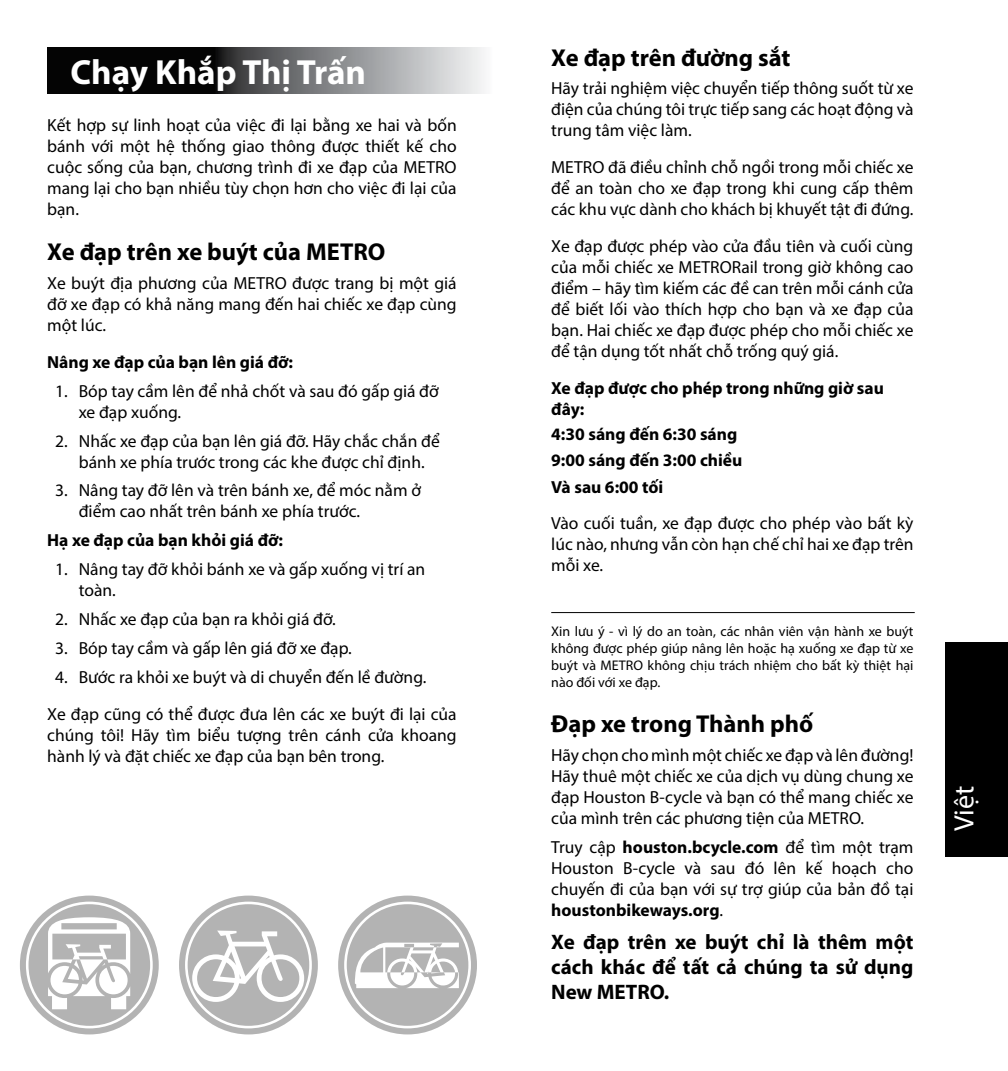
<style>
.page{position:relative;width:1008px;height:1071px;background:#fff}
.page>*{position:absolute;margin:0;border:0;box-sizing:border-box;transform-origin:0 0}
.t1{font:700 35px "Myriad Pro";color:#fff}
.t2{font:28px "Myriad Pro";color:#fff}
.t3{font:700 24.5px "Myriad Pro";color:#000}
.t4{font:700 21px/25.2px "Myriad Pro";color:#000;text-align:justify}
.t5{font:17.5px/21px "Myriad Pro";color:#000;text-align:justify}
.t6{font:700 17.5px/26.2px "Myriad Pro";color:#000}
.t7{font:14px/16.8px "Myriad Pro";color:#000;text-align:justify}
.s1{font-weight:700}
</style>
<div class="page">
<svg style="left:47px;top:47px;width:437px;height:46px"></svg>
<div style="left:20px;top:896px;width:139px;height:138px;border:15px solid #000;border-radius:50%"></div>
<svg style="left:27px;top:903px;width:124px;height:124px;fill:#b3b3b3"></svg>
<div style="left:26px;top:902px;width:127px;height:126px;border:3px solid #fff;border-radius:50%"></div>
<svg style="left:48px;top:917px;width:82px;height:92px"></svg>
<div style="left:179px;top:896px;width:139px;height:138px;border:15px solid #000;border-radius:50%"></div>
<svg style="left:186px;top:903px;width:125px;height:124px;fill:#b3b3b3"></svg>
<div style="left:185px;top:902px;width:127px;height:126px;border:3px solid #fff;border-radius:50%"></div>
<svg style="left:192px;top:931px;width:112px;height:71px"></svg>
<div style="left:338px;top:896px;width:139px;height:138px;border:15px solid #000;border-radius:50%"></div>
<svg style="left:345px;top:903px;width:125px;height:124px;fill:#b3b3b3"></svg>
<div style="left:344px;top:902px;width:127px;height:126px;border:3px solid #fff;border-radius:50%"></div>
<svg style="left:355px;top:943px;width:104px;height:45px"></svg>
<div style="left:945px;top:643px;width:63px;height:214px;background:#000"></div>
<hr style="left:551px;top:612px;width:364px;height:1px;background:#000">
<h1 class="t1" style="left:71px;top:49px;width:297px">Chạy Khắp Thị Trấn</h1>
<p class="t5" style="left:47px;top:114px;width:411px">Kết hợp sự linh hoạt của việc đi lại bằng xe hai và bốn bánh với một hệ thống giao thông được thiết kế cho cuộc sống của bạn, chương trình đi xe đạp của METRO mang lại cho bạn nhiều tùy chọn hơn cho việc đi lại của bạn.</p>
<h3 class="t3" style="left:47px;top:236px;width:340px">Xe đạp trên xe buýt của METRO</h3>
<p class="t5" style="left:47px;top:272px;width:411px">Xe buýt địa phương của METRO được trang bị một giá đỡ xe đạp có khả năng mang đến hai chiếc xe đạp cùng một lúc.</p>
<p class="t6" style="left:47px;top:348px;width:247px">Nâng xe đạp của bạn lên giá đỡ:</p>
<p class="t5" style="left:79px;top:380px;width:362px;text-indent:-24px">1. Bóp tay cầm lên để nhả chốt và sau đó gấp giá đỡ xe đạp xuống.</p>
<p class="t5" style="left:55px;top:430px;width:386px;text-align:center">2. Nhấc xe đạp của bạn lên giá đỡ. Hãy chắc chắn để bánh xe phía trước trong các khe được chỉ định.</p>
<p class="t5" style="left:79px;top:480px;width:344px;text-indent:-24px">3. Nâng tay đỡ lên và trên bánh xe, để móc nằm ở điểm cao nhất trên bánh xe phía trước.</p>
<p class="t6" style="left:47px;top:527px;width:237px">Hạ xe đạp của bạn khỏi giá đỡ:</p>
<p class="t5" style="left:79px;top:559px;width:348px;text-indent:-24px">1. Nâng tay đỡ khỏi bánh xe và gấp xuống vị trí an toàn.</p>
<p class="t5" style="left:55px;top:608px;width:282px">2. Nhấc xe đạp của bạn ra khỏi giá đỡ.</p>
<p class="t5" style="left:55px;top:637px;width:298px">3. Bóp tay cầm và gấp lên giá đỡ xe đạp.</p>
<p class="t5" style="left:47px;top:658px;width:411px;line-height:36.8px;text-indent:8px">4. Bước ra khỏi xe buýt và di chuyển đến lề đường.<br>Xe đạp cũng có thể được đưa lên các xe buýt đi lại của</p>
<p class="t5" style="left:47px;top:724px;width:411px">chúng tôi! Hãy tìm biểu tượng trên cánh cửa khoang hành lý và đặt chiếc xe đạp của bạn bên trong.</p>
<h3 class="t3" style="left:551px;top:41px;width:241px">Xe đạp trên đường sắt</h3>
<p class="t5" style="left:551px;top:78px;width:364px">Hãy trải nghiệm việc chuyển tiếp thông suốt từ xe điện của chúng tôi trực tiếp sang các hoạt động và trung tâm việc làm.</p>
<p class="t5" style="left:551px;top:157px;width:364px">METRO đã điều chỉnh chỗ ngồi trong mỗi chiếc xe để an toàn cho xe đạp trong khi cung cấp thêm các khu vực dành cho khách bị khuyết tật đi đứng.</p>
<p class="t5" style="left:551px;top:235px;width:364px">Xe đạp được phép vào cửa đầu tiên và cuối cùng của mỗi chiếc xe METRORail trong giờ không cao điểm – hãy tìm kiếm các đề can trên mỗi cánh cửa để biết lối vào thích hợp cho bạn và xe đạp của bạn. Hai chiếc xe đạp được phép cho mỗi chiếc xe để tận dụng tốt nhất chỗ trống quý giá.</p>
<p class="t6" style="left:551px;top:377px;width:334px;line-height:21px">Xe đạp được cho phép trong những giờ sau đây:</p>
<p class="t6" style="left:551px;top:420px;width:193px">4:30 sáng đến 6:30 sáng<br>9:00 sáng đến 3:00 chiều<br>Và sau 6:00 tối</p>
<p class="t5" style="left:551px;top:513px;width:364px">Vào cuối tuần, xe đạp được cho phép vào bất kỳ lúc nào, nhưng vẫn còn hạn chế chỉ hai xe đạp trên mỗi xe.</p>
<p class="t7" style="left:551px;top:623px;width:364px">Xin lưu ý - vì lý do an toàn, các nhân viên vận hành xe buýt không được phép giúp nâng lên hoặc hạ xuống xe đạp từ xe buýt và METRO không chịu trách nhiệm cho bất kỳ thiệt hại nào đối với xe đạp.</p>
<h3 class="t3" style="left:551px;top:708px;width:264px">Đạp xe trong Thành phố</h3>
<p class="t5" style="left:551px;top:744px;width:364px">Hãy chọn cho mình một chiếc xe đạp và lên đường!<br>Hãy thuê một chiếc xe của dịch vụ dùng chung xe đạp Houston B-cycle và bạn có thể mang chiếc xe của mình trên các phương tiện của METRO.</p>
<p class="t5" style="left:551px;top:836px;width:364px">Truy cập <span class="s1">houston.bcycle.com</span> để tìm một trạm Houston B-cycle và sau đó lên kế hoạch cho chuyến đi của bạn với sự trợ giúp của bản đồ tại <span class="s1">houstonbikeways.org</span>.</p>
<p class="t4" style="left:551px;top:928px;width:364px">Xe đạp trên xe buýt chỉ là thêm một cách khác để tất cả chúng ta sử dụng New METRO.</p>
<h2 class="t2" style="left:947px;top:831px;width:47px;rotate:-90deg">Việt</h2>
</div>
